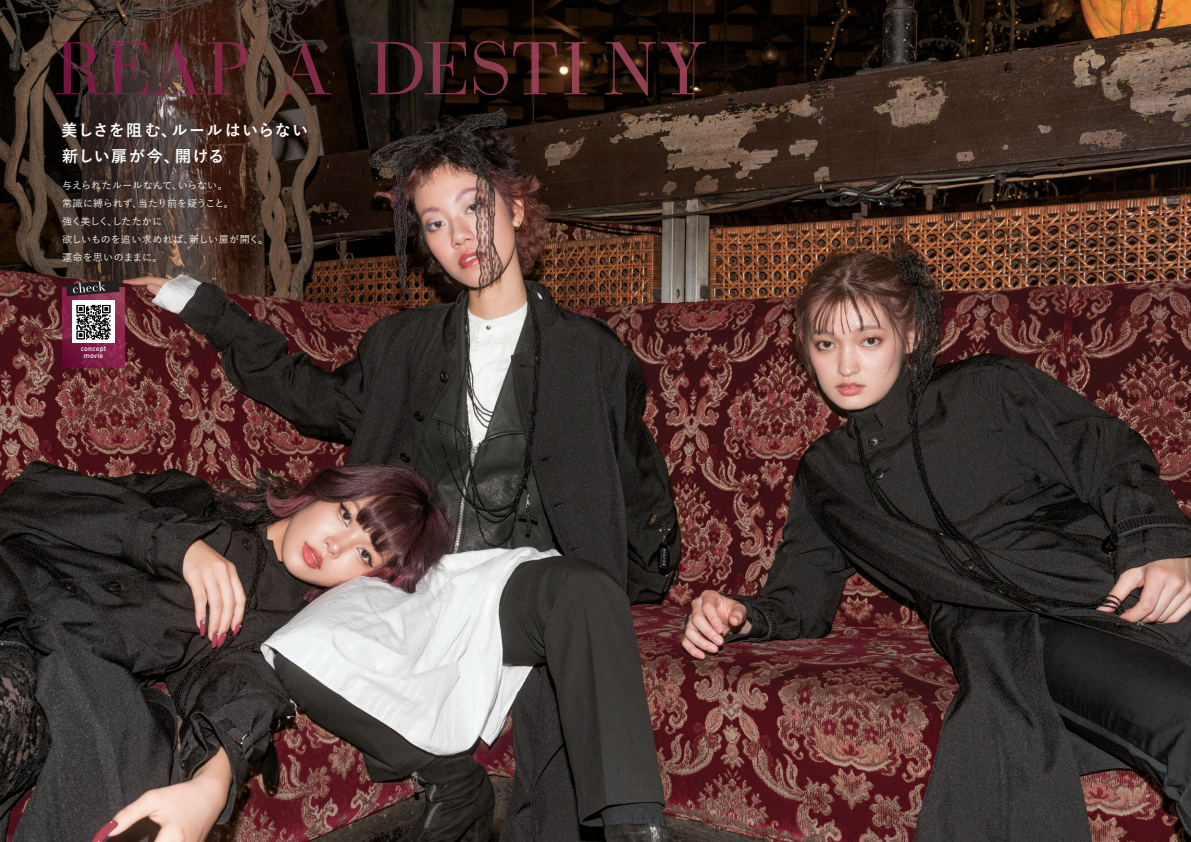
<style>
.page{position:relative;width:1191px;height:842px;background:#fff}
.page>*{position:absolute;margin:0;border:0;box-sizing:border-box;transform-origin:0 0}
.t1{font:700 16px/26px "Yu Go";letter-spacing:.085em;color:#fff}
.t2{font:500 10px/18px "Yu Go";letter-spacing:.005em;color:#fff}
.t3{font:500 7px/7px "DINOT";letter-spacing:.02em;color:#fff;text-align:center}
</style>
<div class="page">
<img style="left:0;top:0;width:1191px;height:842px">
<svg style="left:56px;top:41px;width:192px;height:54px;background:#4d282c"></svg>
<svg style="left:278px;top:41px;width:53px;height:53px;background:#391f1d"></svg>
<svg style="left:370px;top:42px;width:96px;height:52px;background:#371c1f"></svg>
<svg style="left:474px;top:41px;width:83px;height:54px;background:#371816"></svg>
<svg style="left:564px;top:42px;width:23px;height:52px"></svg>
<svg style="left:605px;top:42px;width:101px;height:54px;background:#301715"></svg>
<svg style="left:62px;top:288px;width:62px;height:79px;background:#832449"></svg>
<img style="left:72px;top:301px;width:43px;height:42px">
<svg style="left:66px;top:280px;width:54px;height:16px"></svg>
<h1 class="t1" style="left:61px;top:118px;width:248px">美しさを阻む、ルールはいらない新しい扉が今、開ける</h1>
<p class="t2" style="left:62px;top:175px;width:208px">与えられたルールなんて、いらない。<br>常識に縛られず、当たり前を疑うこと。<br>強く美しく、したたかに<br>欲しいものを追い求めれば、新しい扉が開く。運命を思いのままに。</p>
<p class="t3" style="left:81px;top:345px;width:27px">concept movie</p>
</div>
